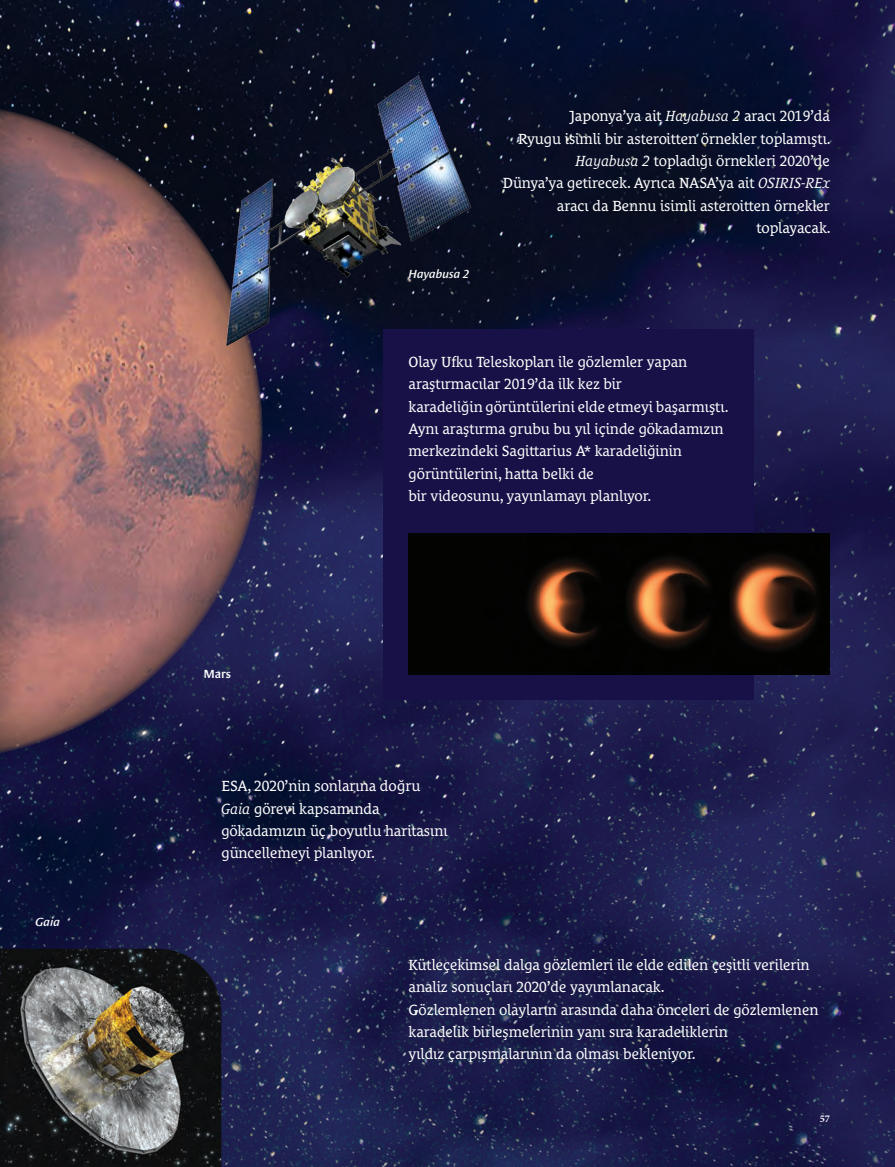
<style>
.page{position:relative;width:895px;height:1167px;background:#fff}
.page>*{position:absolute;margin:0;border:0;box-sizing:border-box;transform-origin:0 0}
.t1{font:15px/22.4px "Le Monde Courrier Pro";letter-spacing:-.005em;color:#fff}
.t2{font:italic 600 12px "Le Monde Sans Pro";letter-spacing:-.015em;color:#fff}
.t3{font:600 12px "Le Monde Sans Pro";color:#fff}
.t4{font:700 10.35px "Minion Pro";color:#fff}
.s1{font-style:italic}
</style>
<div class="page">
<img style="left:0;top:0;width:894px;height:1166px">
<svg style="left:0;top:101px;width:263px;height:660px;background:#805a60"></svg>
<div style="left:383px;top:330px;width:370px;height:369px;background:#181147"></div>
<img style="left:408px;top:534px;width:421px;height:140px">
<img style="left:209px;top:76px;width:277px;height:270px">
<img style="left:0;top:948px;width:221px;height:218px">
<p class="t2" style="left:35px;top:912px;width:27px">Gaia</p>
<p class="t2" style="left:408px;top:265px;width:62px">Hayabusa 2</p>
<p class="t1" style="left:502px;top:103px;width:329px;text-align:right">Japonya’ya ait <span class="s1">Hayabusa 2</span> aracı 2019’da<br>Ryugu isimli bir asteroitten örnekler toplamıştı.<br><span class="s1">Hayabusa 2</span> topladığı örnekleri 2020’de<br>Dünya’ya getirecek. Ayrıca NASA’ya ait <span class="s1">OSIRIS-REx </span>aracı da Bennu isimli asteroitten örnekler toplayacak.</p>
<p class="t3" style="left:203px;top:664px;width:29px">Mars</p>
<p class="t1" style="left:408px;top:349px;width:321px">Olay Ufku Teleskopları ile gözlemler yapan araştırmacılar 2019’da ilk kez bir<br>karadeliğin görüntülerini elde etmeyi başarmıştı.<br>Aynı araştırma grubu bu yıl içinde gökadamızın merkezindeki Sagittarius A* karadeliğinin görüntülerini, hatta belki de<br>bir videosunu, yayınlamayı planlıyor.</p>
<p class="t1" style="left:221px;top:773px;width:228px">ESA, 2020’nin sonlarına doğru<br><span class="s1">Gaia</span> görevi kapsamında gökadamızın üç boyutlu haritasını güncellemeyi planlıyor.</p>
<p class="t1" style="left:408px;top:951px;width:411px">Kütleçekimsel dalga gözlemleri ile elde edilen çeşitli verilerin analiz sonuçları 2020’de yayımlanacak.<br>Gözlemlenen olayların arasında daha önceleri de gözlemlenen karadelik birleşmelerinin yanı sıra karadeliklerin<br>yıldız çarpışmalarının da olması bekleniyor.</p>
<p class="t4" style="left:819px;top:1111px;width:12px">57</p>
</div>
